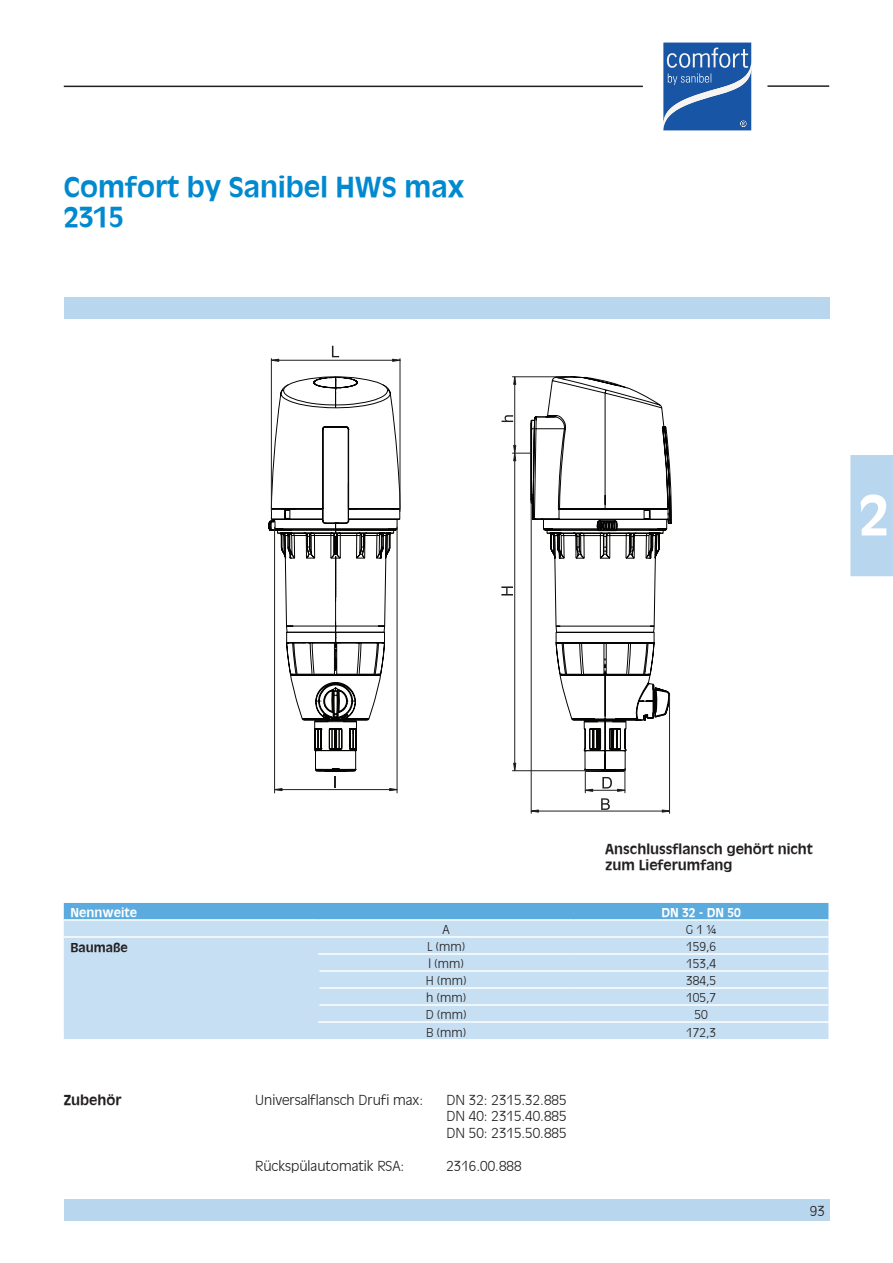
<style>
.page{position:relative;width:893px;height:1263px;background:#fff}
.page>*{position:absolute;margin:0;border:0;box-sizing:border-box;transform-origin:0 0}
.t1{font:700 54px "Ant Oliv";color:#fff}
.t2{font:700 27px/30px "Ant Oliv";color:#0089cf}
.t3{font:300 13.5px/16.5px "Ant Oliv";color:#231f20;text-align:justify}
.t4{font:700 13.5px/16.5px "Ant Oliv";color:#231f20}
.t5{font:300 12px "Ant Oliv";color:#231f20}
.t6{font:700 12px "Ant Oliv";color:#fff}
.t7{font:700 12px "Ant Oliv";color:#231f20}
</style>
<div class="page">
<div style="left:64px;top:298px;width:765px;height:21px;background:#b9d6ef"></div>
<div style="left:64px;top:1199px;width:765px;height:21px;background:#b9d6ef"></div>
<hr style="left:64px;top:86px;width:579px;height:1px;background:#231f20">
<hr style="left:767px;top:85px;width:62px;height:2px;background:#231f20">
<svg style="left:663px;top:43px;width:88px;height:87px;background:#396db0"></svg>
<div style="left:64px;top:903px;width:764px;height:16px;background:#5babdf"></div>
<div style="left:64px;top:921px;width:764px;height:118px;background:#c7dff2"></div>
<hr style="left:64px;top:936px;width:255px;height:2px;background:#fff">
<hr style="left:319px;top:936px;width:255px;height:2px;background:#fff">
<hr style="left:574px;top:936px;width:254px;height:2px;background:#fff">
<hr style="left:318px;top:953px;width:256px;height:2px;background:#fff">
<hr style="left:574px;top:953px;width:255px;height:2px;background:#fff">
<hr style="left:319px;top:970px;width:255px;height:2px;background:#fff">
<hr style="left:574px;top:970px;width:254px;height:2px;background:#fff">
<hr style="left:319px;top:987px;width:255px;height:2px;background:#fff">
<hr style="left:574px;top:987px;width:254px;height:2px;background:#fff">
<hr style="left:319px;top:1004px;width:255px;height:2px;background:#fff">
<hr style="left:574px;top:1004px;width:254px;height:2px;background:#fff">
<hr style="left:318px;top:1021px;width:256px;height:2px;background:#fff">
<hr style="left:574px;top:1021px;width:255px;height:2px;background:#fff">
<hr style="left:400px;top:359px;width:1px;height:152px;background:#231f20">
<hr style="left:271px;top:359px;width:1px;height:152px;background:#231f20">
<hr style="left:271px;top:360px;width:129px;height:1px;background:#231f20">
<svg style="left:332px;top:346px;width:7px;height:11px"></svg>
<svg style="left:392px;top:358px;width:9px;height:4px"></svg>
<svg style="left:270px;top:358px;width:9px;height:4px"></svg>
<svg style="left:268px;top:376px;width:402px;height:438px"></svg>
<svg style="left:532px;top:377px;width:138px;height:38px"></svg>
<hr style="left:512px;top:376px;width:58px;height:1px;background:#231f20">
<hr style="left:514px;top:377px;width:1px;height:394px;background:#231f20">
<svg style="left:513px;top:376px;width:3px;height:9px"></svg>
<svg style="left:501px;top:415px;width:171px;height:398px"></svg>
<div style="left:850px;top:455px;width:43px;height:121px;background:#b9d6ef"></div>
<h2 class="t2" style="left:64px;top:170px;width:402px">Comfort by Sanibel HWS max<br>2315</h2>
<h1 class="t1" style="left:859px;top:482px;width:32px">2</h1>
<p class="t4" style="left:605px;top:840px;width:209px">Anschlussflansch gehört nicht zum Lieferumfang</p>
<p class="t6" style="left:70px;top:905px;width:68px">Nennweite</p>
<p class="t6" style="left:661px;top:905px;width:81px">DN 32 - DN 50</p>
<p class="t5" style="left:442px;top:923px;width:9px">A</p>
<p class="t5" style="left:686px;top:923px;width:32px">G 1 ¼</p>
<p class="t7" style="left:70px;top:940px;width:59px">Baumaße</p>
<p class="t5" style="left:427px;top:940px;width:39px">L (mm)</p>
<p class="t5" style="left:686px;top:940px;width:32px">159,6</p>
<p class="t5" style="left:428px;top:957px;width:37px">l (mm)</p>
<p class="t5" style="left:686px;top:957px;width:32px">153,4</p>
<p class="t5" style="left:426px;top:974px;width:42px">H (mm)</p>
<p class="t5" style="left:686px;top:974px;width:32px">384,5</p>
<p class="t5" style="left:426px;top:991px;width:41px">h (mm)</p>
<p class="t5" style="left:686px;top:991px;width:32px">105,7</p>
<p class="t5" style="left:426px;top:1008px;width:42px">D (mm)</p>
<p class="t5" style="left:694px;top:1008px;width:15px">50</p>
<p class="t5" style="left:426px;top:1025px;width:41px">B (mm)</p>
<p class="t5" style="left:686px;top:1025px;width:32px">172,3</p>
<p class="t4" style="left:64px;top:1091px;width:59px">Zubehör</p>
<p class="t3" style="left:255px;top:1091px;width:169px">Universalflansch Drufi max:</p>
<p class="t3" style="left:446px;top:1091px;width:122px">DN 32: 2315.32.885<br>DN 40: 2315.40.885<br>DN 50: 2315.50.885</p>
<p class="t3" style="left:255px;top:1157px;width:151px">Rückspülautomatik RSA:</p>
<p class="t3" style="left:446px;top:1157px;width:77px">2316.00.888</p>
<p class="t3" style="left:810px;top:1203px;width:17px">93</p>
</div>
